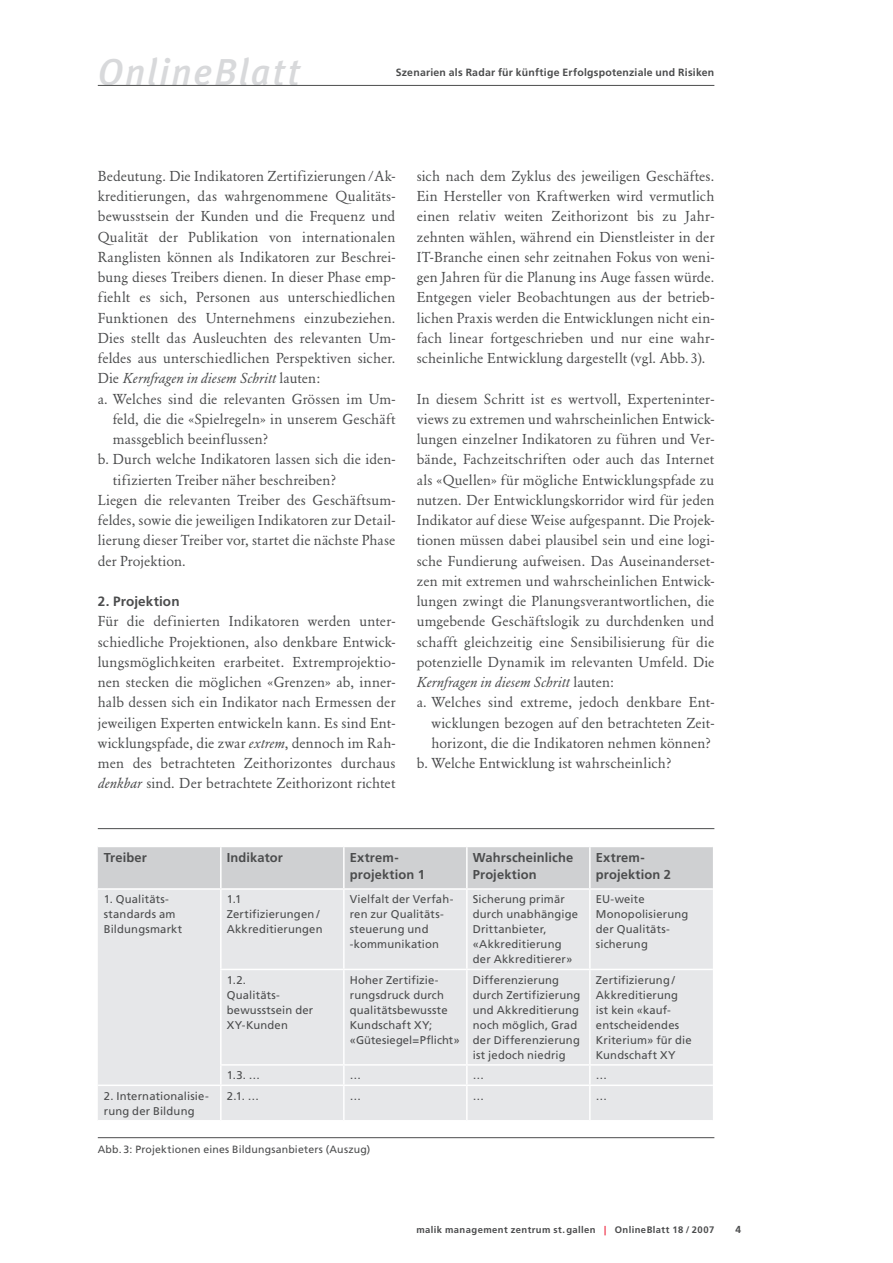
<style>
.page{position:relative;width:893px;height:1263px;background:#fff}
.page>*{position:absolute;margin:0;border:0;box-sizing:border-box;transform-origin:0 0}
.t1{font:italic 500 37.5px "Meta Plus";letter-spacing:.055em;color:#d8d9db}
.t2{font:14.25px/20.2px "Garamond Berth BQ";letter-spacing:.01em;color:#4b4c4d;text-align:justify}
.t3{font:italic 14.25px "Garamond Berth BQ";letter-spacing:.015em;color:#4b4c4d}
.t4{font:700 13.5px "Frutiger LT Std";letter-spacing:.01em;color:#4b4c4d}
.t5{font:700 12.9px/17.2px "Frutiger LT Std";letter-spacing:.01em;color:#4b4c4d}
.t6{font:11.25px/15px "Frutiger LT Std";letter-spacing:.015em;color:#4b4c4d}
.t7{font:700 10.5px "Frutiger LT Std";letter-spacing:.02em;color:#4b4c4d}
.t8{font:10.5px "Frutiger LT Std";letter-spacing:.02em;color:#4b4c4d}
.t9{font:700 9.45px "Frutiger LT Std";letter-spacing:.045em;color:#4b4c4d}
.s1{font-style:normal}
.s2{font-style:italic}
.s3{color:#ed1a33}
</style>
<div class="page">
<hr style="left:98px;top:85px;width:616px;height:1px;background:#4b4c4d">
<hr style="left:98px;top:1137px;width:616px;height:1px;background:#4b4c4d">
<hr style="left:98px;top:828px;width:616px;height:1px;background:#4b4c4d">
<div style="left:98px;top:847px;width:615px;height:41px;background:#cfd0d2"></div>
<div style="left:98px;top:890px;width:615px;height:230px;background:#e6e7e9"></div>
<hr style="left:343px;top:847px;width:2px;height:41px;background:#fff">
<hr style="left:466px;top:847px;width:2px;height:41px;background:#fff">
<hr style="left:343px;top:890px;width:2px;height:79px;background:#fff">
<hr style="left:466px;top:890px;width:2px;height:79px;background:#fff">
<hr style="left:220px;top:969px;width:124px;height:1px;background:#fff">
<hr style="left:344px;top:969px;width:123px;height:1px;background:#fff">
<hr style="left:343px;top:970px;width:2px;height:94px;background:#fff">
<hr style="left:467px;top:969px;width:123px;height:1px;background:#fff">
<hr style="left:466px;top:970px;width:2px;height:94px;background:#fff">
<hr style="left:220px;top:1064px;width:124px;height:2px;background:#fff">
<hr style="left:344px;top:1064px;width:123px;height:2px;background:#fff">
<svg style="left:343px;top:1066px;width:2px;height:18px"></svg>
<hr style="left:467px;top:1064px;width:123px;height:2px;background:#fff">
<svg style="left:466px;top:1066px;width:2px;height:18px"></svg>
<hr style="left:221px;top:1084px;width:123px;height:2px;background:#fff">
<hr style="left:344px;top:1084px;width:123px;height:2px;background:#fff">
<hr style="left:343px;top:1086px;width:2px;height:34px;background:#fff">
<hr style="left:467px;top:1084px;width:123px;height:2px;background:#fff">
<hr style="left:466px;top:1086px;width:2px;height:34px;background:#fff">
<hr style="left:220px;top:847px;width:2px;height:41px;background:#fff">
<hr style="left:220px;top:890px;width:2px;height:79px;background:#fff">
<hr style="left:220px;top:970px;width:2px;height:94px;background:#fff">
<svg style="left:220px;top:1066px;width:2px;height:18px"></svg>
<hr style="left:98px;top:1084px;width:123px;height:2px;background:#fff">
<hr style="left:220px;top:1086px;width:2px;height:34px;background:#fff">
<hr style="left:589px;top:847px;width:2px;height:41px;background:#fff">
<hr style="left:589px;top:890px;width:2px;height:79px;background:#fff">
<hr style="left:590px;top:969px;width:123px;height:1px;background:#fff">
<hr style="left:589px;top:970px;width:2px;height:94px;background:#fff">
<hr style="left:590px;top:1064px;width:123px;height:2px;background:#fff">
<svg style="left:589px;top:1066px;width:2px;height:18px"></svg>
<hr style="left:590px;top:1084px;width:123px;height:2px;background:#fff">
<hr style="left:589px;top:1086px;width:2px;height:34px;background:#fff">
<h1 class="t1" style="left:98px;top:50px;width:204px">OnlineBlatt</h1>
<p class="t7" style="left:396px;top:66px;width:320px">Szenarien als Radar für künftige Erfolgspotenziale und Risiken</p>
<p class="t2" style="left:98px;top:166px;width:299px">Bedeutung. Die Indikatoren Zertifizierungen /Ak-</p>
<p class="t2" style="left:98px;top:186px;width:299px">kreditierungen, das wahrgenommene Qualitäts-</p>
<p class="t2" style="left:98px;top:206px;width:299px">bewusstsein der Kunden und die Frequenz und</p>
<p class="t2" style="left:98px;top:227px;width:299px">Qualität der Publikation von internationalen</p>
<p class="t2" style="left:98px;top:247px;width:299px">Ranglisten können als Indikatoren zur Beschrei-</p>
<p class="t2" style="left:98px;top:267px;width:299px">bung dieses Treibers dienen. In dieser Phase emp-</p>
<p class="t2" style="left:98px;top:287px;width:299px">fiehlt es sich, Personen aus unterschiedlichen</p>
<p class="t2" style="left:98px;top:308px;width:299px">Funktionen des Unternehmens einzubeziehen.</p>
<p class="t2" style="left:98px;top:328px;width:299px">Dies stellt das Ausleuchten des relevanten Um-</p>
<p class="t2" style="left:98px;top:348px;width:299px">feldes aus unterschiedlichen Perspektiven sicher.</p>
<p class="t3" style="left:98px;top:370px;width:224px"><span class="s1">Die</span> Kernfragen in diesem Schritt <span class="s1">lauten:</span></p>
<p class="t2" style="left:98px;top:389px;width:299px">a. Welches sind die relevanten Grössen im Um-</p>
<p class="t2" style="left:113px;top:409px;width:284px">feld, die die «Spielregeln» in unserem Geschäft</p>
<p class="t2" style="left:113px;top:429px;width:157px">massgeblich beeinflussen?</p>
<p class="t2" style="left:98px;top:449px;width:299px">b. Durch welche Indikatoren lassen sich die iden-</p>
<p class="t2" style="left:113px;top:470px;width:225px">tifizierten Treiber näher beschreiben?</p>
<p class="t2" style="left:98px;top:490px;width:299px">Liegen die relevanten Treiber des Geschäftsum-</p>
<p class="t2" style="left:98px;top:510px;width:299px">feldes, sowie die jeweiligen Indikatoren zur Detail-</p>
<p class="t2" style="left:98px;top:530px;width:299px">lierung dieser Treiber vor, startet die nächste Phase</p>
<p class="t2" style="left:98px;top:551px;width:89px">der Projektion.</p>
<p class="t4" style="left:98px;top:593px;width:83px">2. Projektion</p>
<p class="t2" style="left:98px;top:611px;width:299px">Für die definierten Indikatoren werden unter&shy;schiedliche Projektionen, also denkbare Entwick&shy;lungsmöglichkeiten erarbeitet. Extremprojektio&shy;nen stecken die möglichen «Grenzen» ab, inner&shy;halb dessen sich ein Indikator nach Ermessen der jeweiligen Experten entwickeln kann. Es sind Ent&shy;wicklungspfade, die zwar <span class="s2">extrem</span>, dennoch im Rah&shy;men des betrachteten Zeithorizontes durchaus <span class="s2">denkbar</span> sind. Der betrachtete Zeithorizont richtet</p>
<p class="t2" style="left:417px;top:166px;width:299px">sich nach dem Zyklus des jeweiligen Geschäftes.<br>Ein Hersteller von Kraftwerken wird vermutlich einen relativ weiten Zeithorizont bis zu Jahr&shy;zehnten wählen, während ein Dienstleister in der IT-Branche einen sehr zeitnahen Fokus von weni&shy;gen Jahren für die Planung ins Auge fassen würde.<br>Entgegen vieler Beobachtungen aus der betrieb&shy;lichen Praxis werden die Entwicklungen nicht ein&shy;fach linear fortgeschrieben und nur eine wahr&shy;scheinliche Entwicklung dargestellt (vgl. Abb. 3).</p>
<p class="t2" style="left:417px;top:389px;width:299px">In diesem Schritt ist es wertvoll, Experteninter-</p>
<p class="t2" style="left:417px;top:409px;width:299px">views zu extremen und wahrscheinlichen Entwick-</p>
<p class="t2" style="left:417px;top:429px;width:299px">lungen einzelner Indikatoren zu führen und Ver-</p>
<p class="t2" style="left:417px;top:449px;width:299px">bände, Fachzeitschriften oder auch das Internet</p>
<p class="t2" style="left:417px;top:470px;width:299px">als «Quellen» für mögliche Entwicklungspfade zu</p>
<p class="t2" style="left:417px;top:490px;width:299px">nutzen. Der Entwicklungskorridor wird für jeden</p>
<p class="t2" style="left:417px;top:510px;width:299px">Indikator auf diese Weise aufgespannt. Die Projek-</p>
<p class="t2" style="left:417px;top:530px;width:299px">tionen müssen dabei plausibel sein und eine logi-</p>
<p class="t2" style="left:417px;top:551px;width:299px">sche Fundierung aufweisen. Das Auseinanderset-</p>
<p class="t2" style="left:417px;top:571px;width:299px">zen mit extremen und wahrscheinlichen Entwick-</p>
<p class="t2" style="left:417px;top:591px;width:299px">lungen zwingt die Planungsverantwortlichen, die</p>
<p class="t2" style="left:417px;top:611px;width:299px">umgebende Geschäftslogik zu durchdenken und</p>
<p class="t2" style="left:417px;top:632px;width:299px">schafft gleichzeitig eine Sensibilisierung für die</p>
<p class="t2" style="left:417px;top:652px;width:299px">potenzielle Dynamik im relevanten Umfeld. Die</p>
<p class="t3" style="left:417px;top:674px;width:199px">Kernfragen in diesem Schritt <span class="s1">lauten:</span></p>
<p class="t2" style="left:417px;top:692px;width:299px">a. Welches sind extreme, jedoch denkbare Ent-</p>
<p class="t2" style="left:432px;top:713px;width:284px">wicklungen bezogen auf den betrachteten Zeit-</p>
<p class="t2" style="left:432px;top:733px;width:281px">horizont, die die Indikatoren nehmen können?</p>
<p class="t2" style="left:417px;top:753px;width:256px">b. Welche Entwicklung ist wahrscheinlich?</p>
<p class="t5" style="left:104px;top:849px;width:45px">Treiber</p>
<p class="t5" style="left:227px;top:849px;width:58px">Indikator</p>
<p class="t5" style="left:350px;top:849px;width:74px">Extrem&shy;projektion 1</p>
<p class="t5" style="left:473px;top:849px;width:102px">Wahrscheinliche<br>Projektion</p>
<p class="t5" style="left:596px;top:849px;width:77px">Extrem&shy;projektion 2</p>
<p class="t6" style="left:104px;top:892px;width:80px">1. Qualitäts&shy;standards am<br>Bildungsmarkt</p>
<p class="t6" style="left:227px;top:892px;width:97px">1.1<br>Zertifizierungen /<br>Akkreditierungen</p>
<p class="t6" style="left:350px;top:892px;width:105px">Vielfalt der Verfah&shy;ren zur Qualitäts&shy;steuerung und -kommunikation</p>
<p class="t6" style="left:473px;top:892px;width:107px">Sicherung primär durch unabhängige<br>Drittanbieter, «Akkreditierung der Akkreditierer»</p>
<p class="t6" style="left:596px;top:892px;width:94px">EU-weite<br>Monopolisierung der Qualitäts&shy;sicherung</p>
<p class="t6" style="left:227px;top:972px;width:88px">1.2.<br>Qualitäts&shy;bewusstsein der<br>XY-Kunden</p>
<p class="t6" style="left:350px;top:972px;width:111px">Hoher Zertifizie&shy;rungsdruck durch qualitätsbewusste<br>Kundschaft XY; «Gütesiegel=Pflicht»</p>
<p class="t6" style="left:473px;top:972px;width:109px">Differenzierung durch Zertifizierung und Akkreditierung noch möglich, Grad der Differenzierung ist jedoch niedrig</p>
<p class="t6" style="left:596px;top:972px;width:97px">Zertifizierung /<br>Akkreditierung ist kein «kauf&shy;entscheidendes<br>Kriterium» für die<br>Kundschaft XY</p>
<p class="t6" style="left:227px;top:1068px;width:35px">1.3. …</p>
<p class="t6" style="left:350px;top:1068px;width:13px">…</p>
<p class="t6" style="left:473px;top:1068px;width:13px">…</p>
<p class="t6" style="left:596px;top:1068px;width:13px">…</p>
<p class="t6" style="left:104px;top:1088px;width:106px">2. Internationalisie&shy;rung der Bildung</p>
<p class="t6" style="left:227px;top:1088px;width:34px">2.1. …</p>
<p class="t6" style="left:350px;top:1088px;width:13px">…</p>
<p class="t6" style="left:473px;top:1088px;width:13px">…</p>
<p class="t6" style="left:596px;top:1088px;width:13px">…</p>
<p class="t8" style="left:98px;top:1143px;width:274px">Abb. 3: Projektionen eines Bildungsanbieters (Auszug)</p>
<p class="t9" style="left:416px;top:1224px;width:299px">malik management zentrum st.gallen <span class="s3">|</span> OnlineBlatt 1 8 / 2007</p>
</div>
